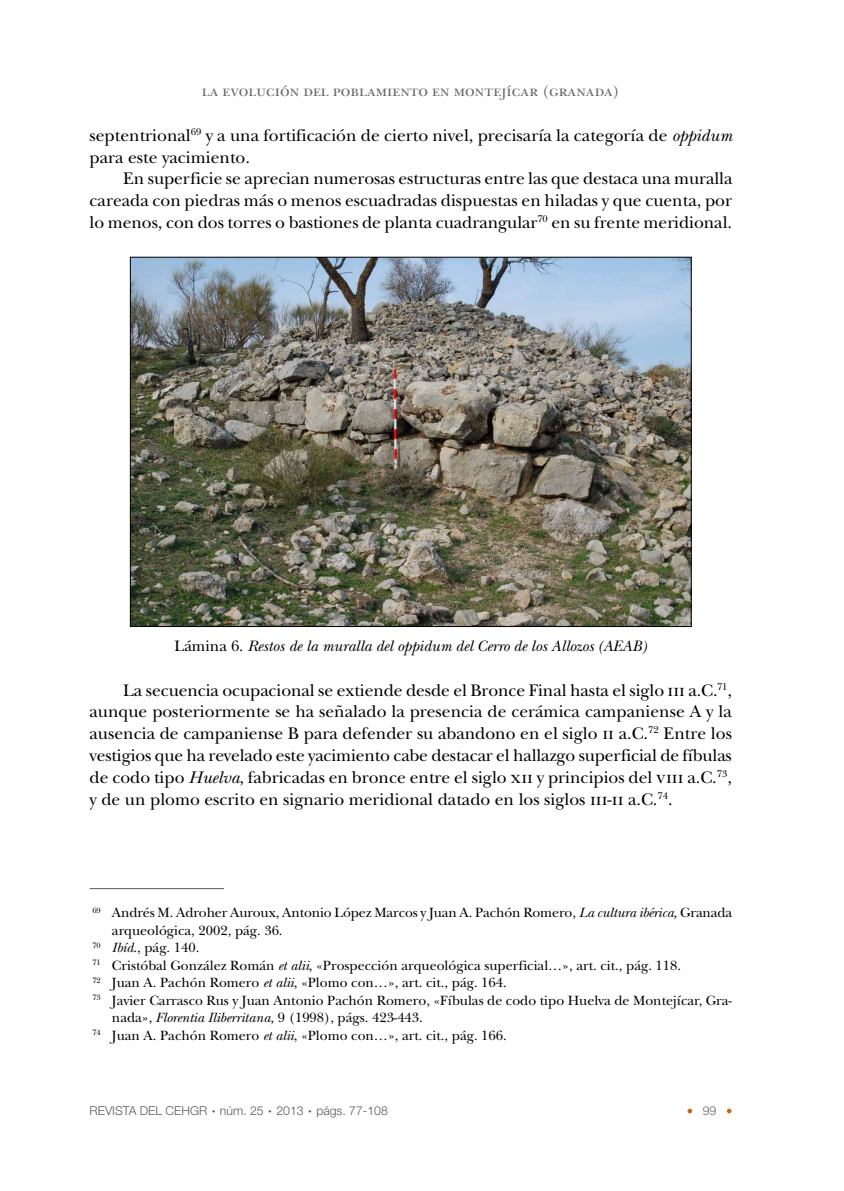
<style>
.page{position:relative;width:844px;height:1191px;background:#fff}
.page>*{position:absolute;margin:0;border:0;box-sizing:border-box;transform-origin:0 0}
.t1{font:17.5px/21.9px "New Baskerville Std";color:#000;text-align:justify}
.t2{font:italic 15.75px "New Baskerville Std";color:#000}
.t3{font:15.75px "New Baskerville Std";color:#636466}
.t4{font:14px "New Baskerville Std";color:#000}
.t5{font:300 12.25px "Helvetica Neue LT Std";color:#58595b}
.t6{font:300 12.25px "Helvetica Neue LT Std";color:#636466}
.s1{font-style:italic}
.s2{font-style:normal}
.s3{font-weight:100;font-size:21px}
</style>
<div class="page">
<svg style="left:687px;top:1108px;width:5px;height:5px"></svg>
<svg style="left:726px;top:1108px;width:5px;height:5px"></svg>
<img style="left:132px;top:259px;width:557px;height:366px">
<hr style="left:90px;top:888px;width:134px;height:1px;background:#58595b">
<p class="t3" style="left:202px;top:82px;width:419px">la evolución del poblamiento en montejícar (granada)</p>
<p class="t1" style="left:90px;top:124px;width:643px">septentrional<sup>69</sup> y a una fortificación de cierto nivel, precisaría la categoría de <span class="s1">oppidum </span>para este yacimiento.</p>
<p class="t1" style="left:90px;top:168px;width:644px;text-indent:34px">En superficie se aprecian numerosas estructuras entre las que destaca una muralla careada con piedras más o menos escuadradas dispuestas en hiladas y que cuenta, por lo menos, con dos torres o bastiones de planta cuadrangular<sup>70</sup> en su frente meridional.</p>
<p class="t2" style="left:174px;top:637px;width:473px"><span class="s2">Lámina 6.</span> Restos de la muralla del oppidum del Cerro de los Allozos (AEAB)</p>
<p class="t1" style="left:90px;top:679px;width:643px;text-indent:34px">La secuencia ocupacional se extiende desde el Bronce Final hasta el siglo iii a.C.<sup>71</sup>, aunque posteriormente se ha señalado la presencia de cerámica campaniense A y la ausencia de campaniense B para defender su abandono en el siglo ii a.C.<sup>72</sup> Entre los vestigios que ha revelado este yacimiento cabe destacar el hallazgo superficial de fíbulas de codo tipo <span class="s1">Huelva</span>, fabricadas en bronce entre el siglo xii y principios del viii a.C.<sup>73</sup>, y de un plomo escrito en signario meridional datado en los siglos iii-ii a.C.<sup>74</sup>.</p>
<p class="t4" style="left:92px;top:904px;width:641px"><sup>69</sup> Andrés M. Adroher Auroux, Antonio López Marcos y Juan A. Pachón Romero, <span class="s1">La cultura ibérica,</span> Granada</p>
<p class="t4" style="left:112px;top:922px;width:172px">arqueológica, 2002, pág. 36.</p>
<p class="t4" style="left:92px;top:939px;width:108px"><sup>70</sup> <span class="s1">Ibíd</span>., pág. 140.</p>
<p class="t4" style="left:92px;top:957px;width:590px"><sup>71</sup> Cristóbal González Román <span class="s1">et alii</span>, «Prospección arqueológica superficial…», art. cit., pág. 118.</p>
<p class="t4" style="left:92px;top:974px;width:416px"><sup>72</sup> Juan A. Pachón Romero <span class="s1">et alii</span>, «Plomo con…», art. cit., pág. 164.</p>
<p class="t4" style="left:92px;top:992px;width:641px"><sup>73</sup> Javier Carrasco Rus y Juan Antonio Pachón Romero, «Fíbulas de codo tipo Huelva de Montejícar, Gra-</p>
<p class="t4" style="left:112px;top:1009px;width:312px">nada», <span class="s1">Florentia Iliberritana,</span> 9 (1998), págs. 423-443.</p>
<p class="t4" style="left:92px;top:1027px;width:416px"><sup>74</sup> Juan A. Pachón Romero <span class="s1">et alii</span>, «Plomo con…», art. cit., pág. 166.</p>
<p class="t5" style="left:90px;top:1103px;width:300px">REVISTA DEL CEHGR <span class="s3">·</span> NÚM. 25 <span class="s3">·</span> 2013 <span class="s3">·</span> PÁGS. 77-108</p>
<p class="t6" style="left:702px;top:1103px;width:15px">99</p>
</div>
